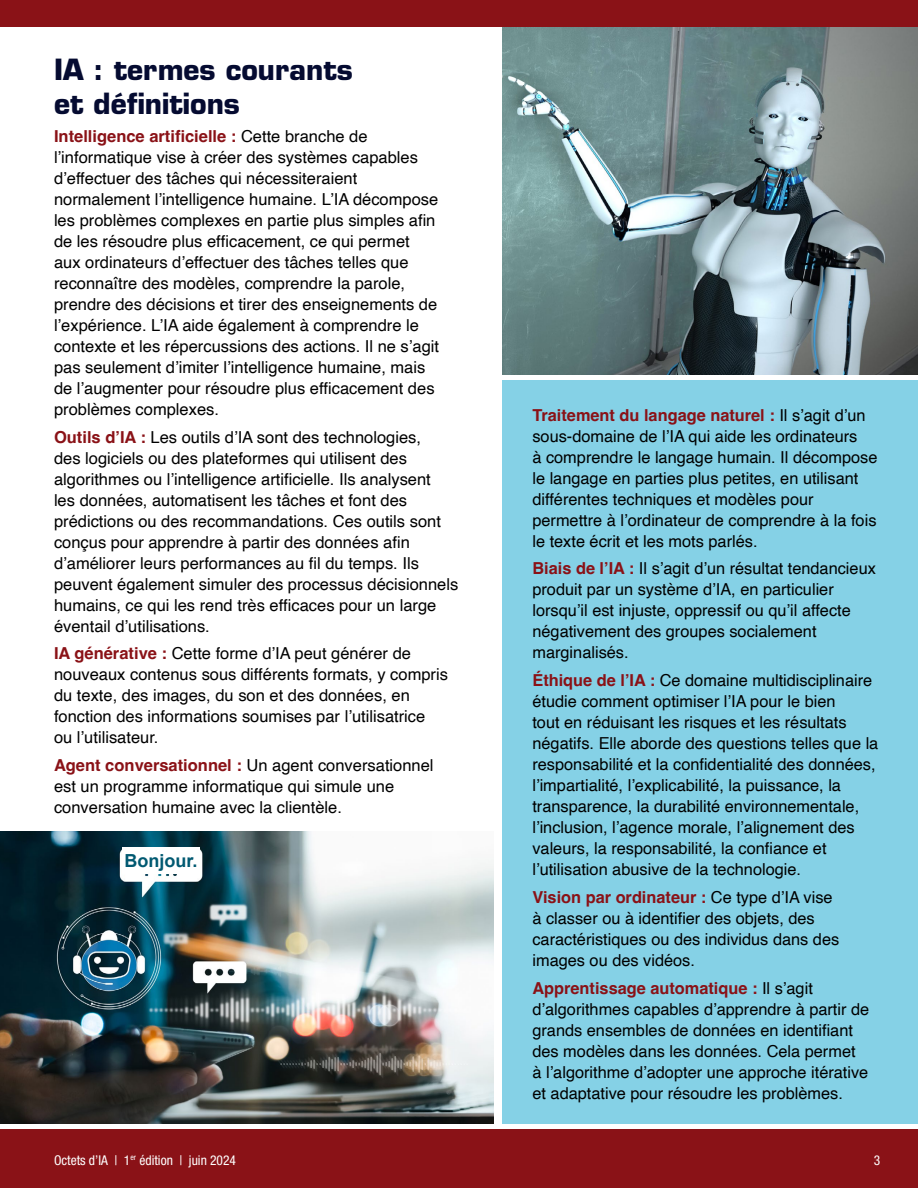
<style>
.page{position:relative;width:918px;height:1188px;background:#fff}
.page>*{position:absolute;margin:0;border:0;box-sizing:border-box;transform-origin:0 0}
.t1{font:700 28.5px/34.2px "Eurostile LT Std";color:#050b31}
.t2{font:700 18px "Arial";color:#015971}
.t3{font:16.5px/21px "Helvetica";color:#000}
.t4{font:condensed 13.5px "Helvetica Neue LT Std";color:#fff}
.s1{font-weight:700;color:#8a1217}
</style>
<div class="page">
<div style="left:502px;top:380px;width:416px;height:743px;background:#85d1e6"></div>
<div style="left:0;top:1129px;width:918px;height:59px;background:#8a1217"></div>
<div style="left:0;top:0;width:918px;height:27px;background:#8a1217"></div>
<img style="left:502px;top:27px;width:416px;height:348px">
<img style="left:0;top:832px;width:494px;height:291px">
<div style="left:122px;top:847px;width:78px;height:27px;background:#fff"></div>
<h1 class="t1" style="left:54px;top:52px;width:301px">IA : termes courants et définitions</h1>
<p class="t3" style="left:54px;top:126px;width:387px"><span class="s1">Intelligence artificielle :</span> Cette branche de l’informatique vise à créer des systèmes capables d’effectuer des tâches qui nécessiteraient normalement l’intelligence humaine. L’IA décompose les problèmes complexes en partie plus simples afin de les résoudre plus efficacement, ce qui permet aux ordinateurs d’effectuer des tâches telles que reconnaître des modèles, comprendre la parole, prendre des décisions et tirer des enseignements de l’expérience. L’IA aide également à comprendre le contexte et les répercussions des actions. Il ne s’agit pas seulement d’imiter l’intelligence humaine, mais de l’augmenter pour résoudre plus efficacement des problèmes complexes.</p>
<p class="t3" style="left:54px;top:427px;width:406px"><span class="s1">Outils d’IA :</span> Les outils d’IA sont des technologies,<br>des logiciels ou des plateformes qui utilisent des algorithmes ou l’intelligence artificielle. Ils analysent<br>les données, automatisent les tâches et font des prédictions ou des recommandations. Ces outils sont conçus pour apprendre à partir des données afin d’améliorer leurs performances au fil du temps. Ils peuvent également simuler des processus décisionnels humains, ce qui les rend très efficaces pour un large éventail d’utilisations.</p>
<p class="t3" style="left:54px;top:644px;width:396px"><span class="s1">IA générative :</span> Cette forme d’IA peut générer de nouveaux contenus sous différents formats, y compris du texte, des images, du son et des données, en fonction des informations soumises par l’utilisatrice<br>ou l’utilisateur.</p>
<p class="t3" style="left:54px;top:755px;width:381px"><span class="s1">Agent conversationnel :</span> Un agent conversationnel est un programme informatique qui simule une conversation humaine avec la clientèle.</p>
<p class="t2" style="left:124px;top:849px;width:74px">Bonjour.</p>
<p class="t4" style="left:54px;top:1152px;width:184px">Octets d’IA | 1<sup>er</sup> édition | juin 2024</p>
<p class="t3" style="left:532px;top:405px;width:347px"><span class="s1">Traitement du langage naturel :</span> Il s’agit d’un sous-domaine de l’IA qui aide les ordinateurs<br>à comprendre le langage humain. Il décompose le langage en parties plus petites, en utilisant différentes techniques et modèles pour permettre à l’ordinateur de comprendre à la fois le texte écrit et les mots parlés.</p>
<p class="t3" style="left:532px;top:559px;width:345px"><span class="s1">Biais de l’IA :</span> Il s’agit d’un résultat tendancieux produit par un système d’IA, en particulier lorsqu’il est injuste, oppressif ou qu’il affecte négativement des groupes socialement marginalisés.</p>
<p class="t3" style="left:532px;top:670px;width:347px"><span class="s1">Éthique de l’IA :</span> Ce domaine multidisciplinaire étudie comment optimiser l’IA pour le bien<br>tout en réduisant les risques et les résultats négatifs. Elle aborde des questions telles que la responsabilité et la confidentialité des données, l’impartialité, l’explicabilité, la puissance, la transparence, la durabilité environnementale, l’inclusion, l’agence morale, l’alignement des valeurs, la responsabilité, la confiance et l’utilisation abusive de la technologie.</p>
<p class="t3" style="left:532px;top:887px;width:308px"><span class="s1">Vision par ordinateur :</span> Ce type d’IA vise à classer ou à identifier des objets, des caractéristiques ou des individus dans des images ou des vidéos.</p>
<p class="t3" style="left:532px;top:978px;width:338px"><span class="s1">Apprentissage automatique :</span> Il s’agit d’algorithmes capables d’apprendre à partir de grands ensembles de données en identifiant des modèles dans les données. Cela permet<br>à l’algorithme d’adopter une approche itérative et adaptative pour résoudre les problèmes.</p>
<p class="t4" style="left:874px;top:1152px;width:8px">3</p>
</div>
